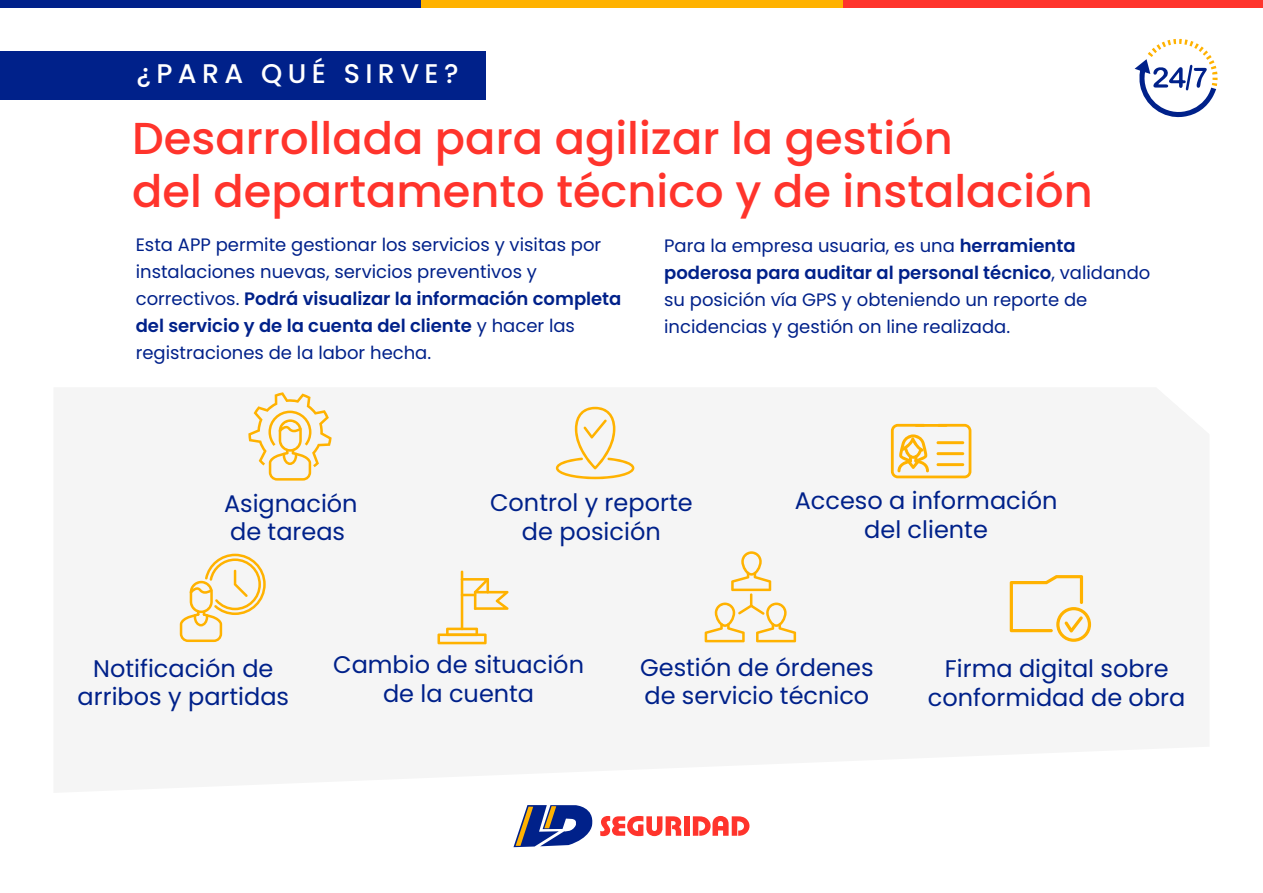
<style>
.page{position:relative;width:1263px;height:893px;background:#fff}
.page>*{position:absolute;margin:0;border:0;box-sizing:border-box;transform-origin:0 0}
.t1{font:500 44.7px/53.7px "Poppins";color:#ff342c}
.t2{font:500 27px "Poppins";letter-spacing:.2em;color:#fff}
.t3{font:24px/28.8px "Poppins";color:#00218a;text-align:center}
.t4{font:18px/27px "Poppins";color:#00218a}
.s1{font-weight:600}
</style>
<div class="page">
<div style="left:0;top:51px;width:485px;height:48px;background:#00218a"></div>
<div style="left:684px;top:816px;width:6px;height:20px;background:#ff342c"></div>
<svg style="left:693px;top:816px;width:56px;height:20px"></svg>
<svg style="left:513px;top:805px;width:168px;height:42px"></svg>
<div style="left:0;top:0;width:422px;height:8px;background:#00218a"></div>
<div style="left:422px;top:0;width:421px;height:8px;background:#ffb200"></div>
<div style="left:843px;top:0;width:420px;height:8px;background:#ff342c"></div>
<svg style="left:1134px;top:39px;width:83px;height:79px"></svg>
<svg style="left:705px;top:551px;width:91px;height:91px"></svg>
<svg style="left:248px;top:392px;width:84px;height:89px"></svg>
<svg style="left:180px;top:554px;width:86px;height:88px"></svg>
<svg style="left:556px;top:407px;width:78px;height:72px"></svg>
<svg style="left:891px;top:424px;width:80px;height:54px"></svg>
<hr style="left:936px;top:441px;width:28px;height:3px;background:#ffb200">
<hr style="left:936px;top:452px;width:28px;height:3px;background:#ffb200">
<hr style="left:936px;top:463px;width:28px;height:3px;background:#ffb200">
<hr style="left:461px;top:571px;width:2px;height:59px;background:#ffb200">
<svg style="left:463px;top:578px;width:46px;height:32px"></svg>
<svg style="left:437px;top:628px;width:50px;height:16px"></svg>
<svg style="left:1010px;top:575px;width:81px;height:67px"></svg>
<h2 class="t2" style="left:137px;top:58px;width:323px">¿PARA QUÉ SIRVE?</h2>
<h1 class="t1" style="left:132px;top:112px;width:962px">Desarrollada para agilizar la gestión<br>del departamento técnico y de instalación</h1>
<p class="t4" style="left:136px;top:232px;width:487px">Esta APP permite gestionar los servicios y visitas por instalaciones nuevas, servicios preventivos y correctivos. <span class="s1">Podrá visualizar la información completa del servicio y de la cuenta del cliente</span> y hacer las registraciones de la labor hecha.</p>
<p class="t4" style="left:664px;top:232px;width:488px">Para la empresa usuaria, es una <span class="s1">herramienta poderosa para auditar al personal técnico</span>, validando su posición vía GPS y obteniendo un reporte de incidencias y gestión on line realizada.</p>
<h3 class="t3" style="left:224px;top:489px;width:135px;text-align:left">Asignación de tareas</h3>
<h3 class="t3" style="left:490px;top:488px;width:204px">Control y reporte de posición</h3>
<h3 class="t3" style="left:795px;top:486px;width:264px">Acceso a información del cliente</h3>
<h3 class="t3" style="left:78px;top:654px;width:213px">Notificación de arribos y partidas</h3>
<h3 class="t3" style="left:333px;top:650px;width:252px">Cambio de situación de la cuenta</h3>
<h3 class="t3" style="left:640px;top:653px;width:235px;text-align:left">Gestión de órdenes de servicio técnico</h3>
<h3 class="t3" style="left:928px;top:654px;width:259px">Firma digital sobre conformidad de obra</h3>
</div>
